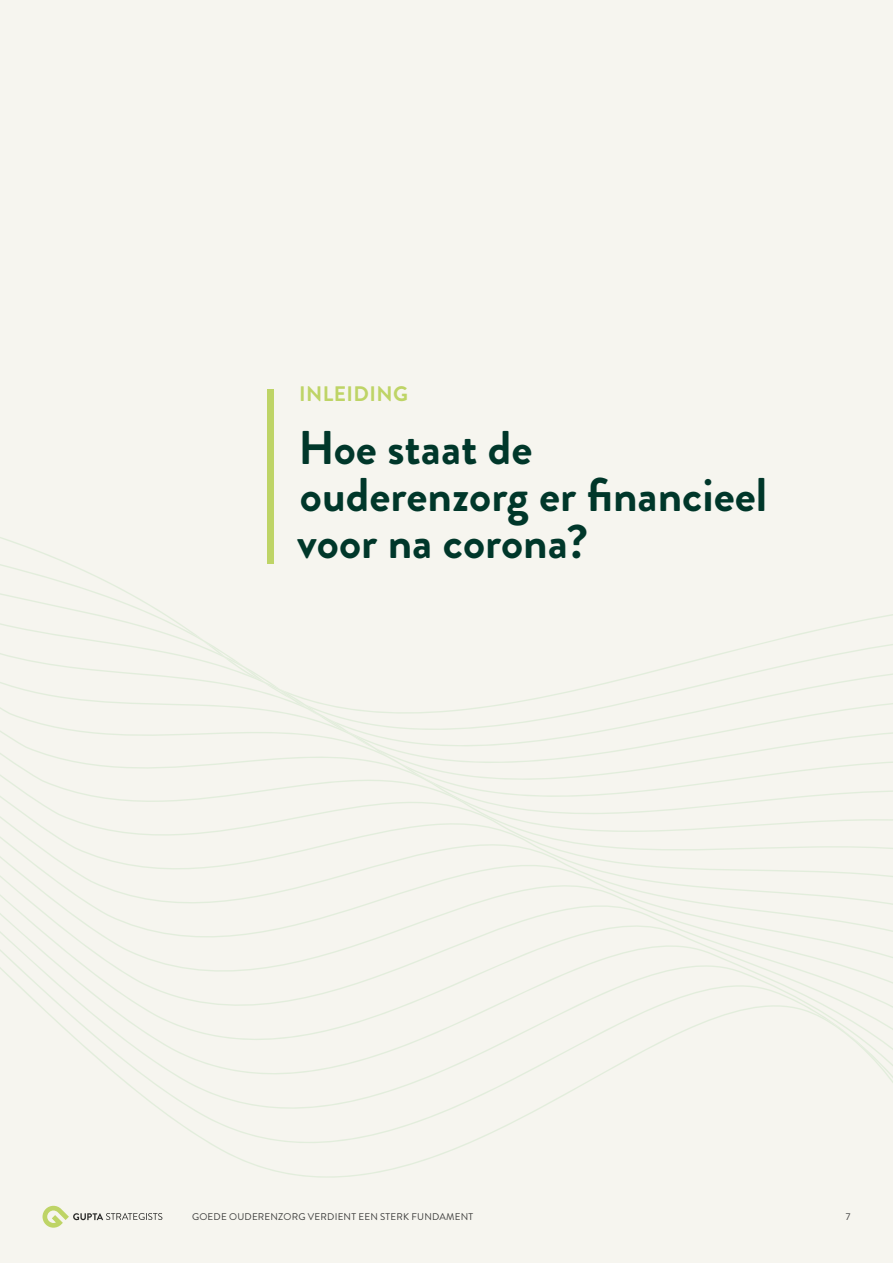
<style>
.page{position:relative;width:893px;height:1263px;background:#f6f5ef}
.page>*{position:absolute;margin:0;border:0;box-sizing:border-box;transform-origin:0 0}
.t1{font:700 47.25px/47.2px "Brandon Grotesque";color:#00372a}
.t2{font:700 21px "Brandon Grotesque";letter-spacing:.02em;color:#bed466}
.t3{font:9.75px "Brandon Grotesque";letter-spacing:.02em;color:#3c3c3b}
</style>
<div class="page">
<svg style="left:0;top:681px;width:893px;height:539px"></svg>
<svg style="left:43px;top:1206px;width:119px;height:22px"></svg>
<div style="left:267px;top:389px;width:6px;height:175px;background:#bed466"></div>
<p class="t2" style="left:299px;top:379px;width:110px">INLEIDING</p>
<p class="t1" style="left:297px;top:425px;width:472px">Hoe staat de ouderenzorg er financieel voor na corona?</p>
<p class="t3" style="left:192px;top:1210px;width:283px">GOEDE OUDERENZORG VERDIENT EEN STERK FUNDAMENT</p>
<p class="t3" style="left:846px;top:1210px;width:6px">7</p>
</div>
